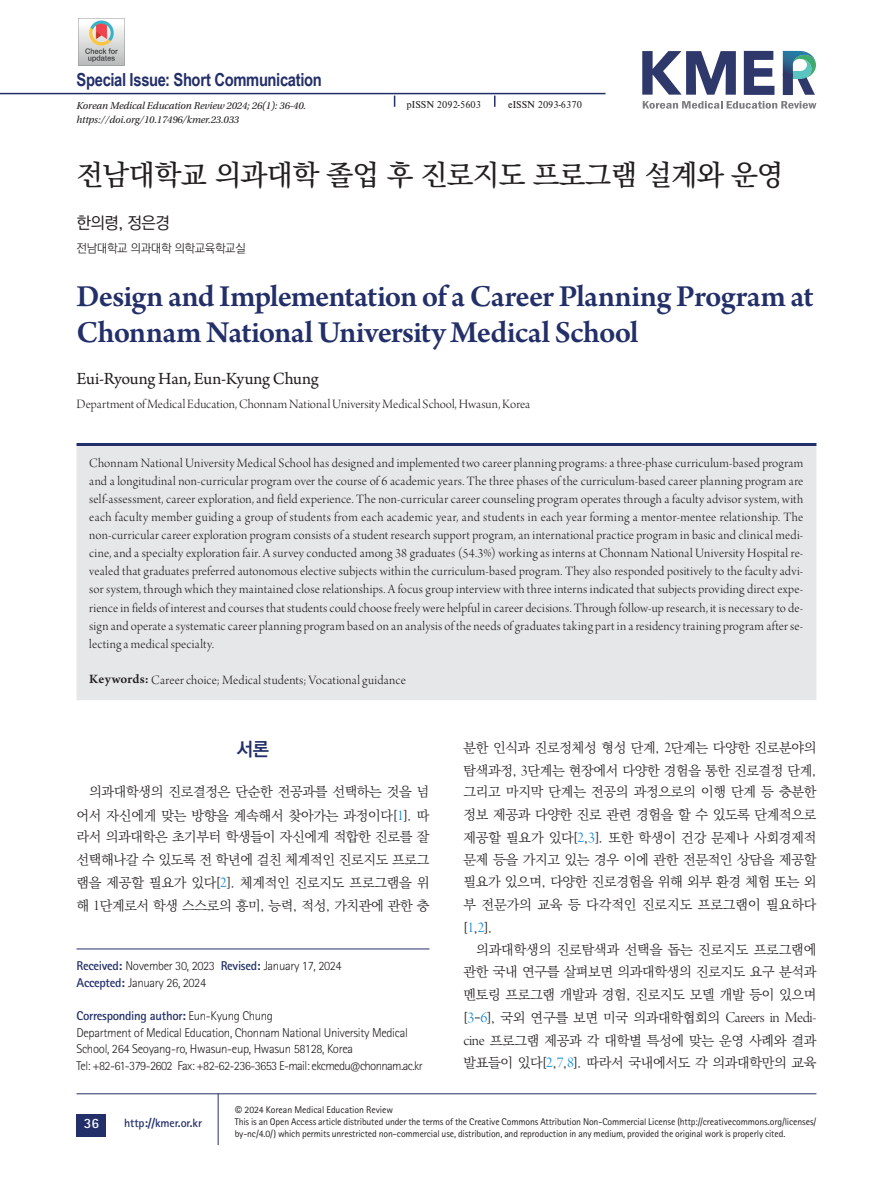
<style>
.page{position:relative;width:893px;height:1191px;background:#fff}
.page>*{position:absolute;margin:0;border:0;box-sizing:border-box;transform-origin:0 0}
.article-title{font:600 32.25px/36px "Arno Pro";letter-spacing:-.02em;color:#232f69}
.article-title_kor{font:500 28.5px "Ko Pub Batang";letter-spacing:-.025em;color:#231f20}
.body-title{font:700 18.75px "Ko Pub Dotum";color:#232f69}
.subject{font:700 18px "Arial Narrow";letter-spacing:-.02em;color:#232f69}
.contrib-group{font:18px "Arno Pro";letter-spacing:-.015em;color:#231f20}
.contrib-group-2{font:500 16.5px "Ko Pub Dotum";letter-spacing:-.025em;color:#231f20}
.t1{font:700 14.25px "Rotis Sans Serif Std";color:#fff}
.abstract{font:13.5px/18px "Arno Pro Light Display";letter-spacing:.015em;color:#231f20;text-align:justify}
.body{font:300 13.5px/22.8px "Ko Pub Batang";letter-spacing:-.02em;color:#231f20;text-align:justify}
.aff{font:13.5px "Arno Pro Light Display";letter-spacing:.005em;color:#231f20}
.date-published{font:300 12.75px/16.6px "Rotis Sans Serif Std";letter-spacing:-.025em;color:#231f20}
.date-published-2{font:300 12.75px "Rotis Sans Serif Std";letter-spacing:-.05em;color:#231f20}
.date-published-3{font:700 12.75px "Rotis Sans Serif Std";letter-spacing:-.025em;color:#232f69}
.t2{font:700 12px "Rotis Sans Serif Std";letter-spacing:-.01em;color:#232f69}
.aff-2{font:300 12px "Ko Pub Dotum";letter-spacing:-.025em;color:#231f20}
.doi___ISSN{font:italic 10.5px "Utopia Std";letter-spacing:-.01em;color:#231f20}
.t3{font:10.5px "Nimbus Rom D";color:#231f20}
.t4{font:9.75px/12px "Rotis Sans Serif Std";letter-spacing:-.015em;color:#231f20}
.s1{font-family:"Arno Pro";font-weight:600}
.s2{font-family:"Arno Pro Light Display";font-weight:400;font-size:15.75px;color:#0b88de}
.s3{font-family:"Arno Pro Light Display";font-weight:400;font-size:15.75px}
.s4{font-weight:700;color:#232f69}
.s5{font-weight:300;color:#231f20}
.s6{font-family:"Roboto"}
</style>
<div class="page">
<hr style="left:77px;top:948px;width:352px;height:1px;background:#232f69">
<div style="left:77px;top:444px;width:739px;height:256px;background:#e6e7e9"></div>
<hr style="left:77px;top:443px;width:739px;height:3px;background:#232f69">
<div style="left:77px;top:1114px;width:29px;height:22px;background:#232f69"></div>
<hr style="left:218px;top:1093px;width:1px;height:52px;background:#232f69">
<hr style="left:77px;top:1093px;width:739px;height:1px;background:#232f69">
<hr style="left:0;top:93px;width:605px;height:1px;background:#232f69">
<svg style="left:744px;top:51px;width:30px;height:44px"></svg>
<svg style="left:642px;top:51px;width:94px;height:44px"></svg>
<svg style="left:783px;top:51px;width:33px;height:44px"></svg>
<svg style="left:643px;top:101px;width:173px;height:8px"></svg>
<img style="left:78px;top:19px;width:47px;height:47px">
<p class="subject" style="left:77px;top:66px;width:247px">Special Issue: Short Communication</p>
<p class="doi___ISSN" style="left:77px;top:100px;width:231px">Korean Medical Education Review 2024; 26(1): 36-40.</p>
<p class="doi___ISSN" style="left:77px;top:114px;width:164px">https://doi.org/10.17496/kmer.23.033</p>
<p class="t3" style="left:406px;top:98px;width:76px">pISSN 2092-5603</p>
<p class="t3" style="left:508px;top:98px;width:75px">eISSN 2093-6370</p>
<p class="article-title_kor" style="left:77px;top:161px;width:709px">전남대학교 의과대학 졸업 후 진로지도 프로그램 설계와 운영</p>
<p class="contrib-group-2" style="left:77px;top:214px;width:95px">한의령, 정은경</p>
<p class="aff-2" style="left:77px;top:243px;width:171px">전남대학교 의과대학 의학교육학교실</p>
<p class="article-title" style="left:77px;top:280px;width:738px">Design and Implementation of a Career Planning Program at<br>Chonnam National University Medical School</p>
<p class="contrib-group" style="left:77px;top:368px;width:244px">Eui-Ryoung Han, Eun-Kyung Chung</p>
<p class="aff" style="left:77px;top:397px;width:455px">Department of Medical Education, Chonnam National University Medical School, Hwasun, Korea</p>
<p class="abstract" style="left:89px;top:455px;width:716px">Chonnam National University Medical School has designed and implemented two career planning programs: a three-phase curriculum-based program and a longitudinal non-curricular program over the course of 6 academic years. The three phases of the curriculum-based career planning program are self-assessment, career exploration, and field experience. The non-curricular career counseling program operates through a faculty advisor system, with each faculty member guiding a group of students from each academic year, and students in each year forming a mentor-mentee relationship. The non-curricular career exploration program consists of a student research support program, an international practice program in basic and clinical medi&shy;cine, and a specialty exploration fair. A survey conducted among 38 graduates (54.3%) working as interns at Chonnam National University Hospital re&shy;vealed that graduates preferred autonomous elective subjects within the curriculum-based program. They also responded positively to the faculty advi&shy;sor system, through which they maintained close relationships. A focus group interview with three interns indicated that subjects providing direct expe&shy;rience in fields of interest and courses that students could choose freely were helpful in career decisions. Through follow-up research, it is necessary to de&shy;sign and operate a systematic career planning program based on an analysis of the needs of graduates taking part in a residency training program after se&shy;lecting a medical specialty.</p>
<p class="abstract" style="left:89px;top:671px;width:318px"><span class="s1">Keywords:</span> Career choice; Medical students; Vocational guidance</p>
<p class="body-title" style="left:237px;top:740px;width:34px">서론</p>
<p class="body" style="left:77px;top:780px;width:354px;line-height:23.7px;text-align:right">의과대학생의 진로결정은 단순한 전공과를 선택하는 것을 넘 어서 자신에게 맞는 방향을 계속해서 찾아가는 과정이다[<span class="s2">1</span>]. 따</p>
<p class="body" style="left:77px;top:826px;width:354px">라서 의과대학은 초기부터 학생들이 자신에게 적합한 진로를 잘 선택해나갈 수 있도록 전 학년에 걸친 체계적인 진로지도 프로그 램을 제공할 필요가 있다[<span class="s2">2</span>]. 체계적인 진로지도 프로그램을 위 해 <span class="s3">1</span>단계로서 학생 스스로의 흥미, 능력, 적성, 가치관에 관한 충</p>
<p class="date-published" style="left:77px;top:958px;width:267px"><span class="s4">Received:</span> November 30, 2023 <span class="s4">Revised:</span> January 17, 2024<br><span class="s4">Accepted:</span> January 26, 2024</p>
<p class="date-published-3" style="left:77px;top:1007px;width:198px">Corresponding author: <span class="s5">Eun-Kyung Chung</span></p>
<p class="date-published" style="left:77px;top:1024px;width:333px">Department of Medical Education, Chonnam National University Medical<br>School, 264 Seoyang-ro, Hwasun-eup, Hwasun 58128, Korea</p>
<p class="date-published-2" style="left:77px;top:1058px;width:348px">Tel: +82-61-379-2602 Fax: +82-62-236-3653 E-mail: ekcmedu@chonnam.ac.kr</p>
<p class="body" style="left:463px;top:737px;width:354px">분한 인식과 진로정체성 형성 단계, <span class="s3">2</span>단계는 다양한 진로분야의 탐색과정, <span class="s3">3</span>단계는 현장에서 다양한 경험을 통한 진로결정 단계, 그리고 마지막 단계는 전공의 과정으로의 이행 단계 등 충분한 정보 제공과 다양한 진로 관련 경험을 할 수 있도록 단계적으로 제공할 필요가 있다[<span class="s2">2</span>,<span class="s2">3</span>]. 또한 학생이 건강 문제나 사회경제적</p>
<p class="body" style="left:463px;top:848px;width:355px">문제 등을 가지고 있는 경우 이에 관한 전문적인 상담을 제공할 필요가 있으며, 다양한 진로경험을 위해 외부 환경 체험 또는 외 부 전문가의 교육 등 다각적인 진로지도 프로그램이 필요하다 [<span class="s2">1</span>,<span class="s2">2</span>].</p>
<p class="body" style="left:463px;top:938px;width:354px;text-indent:13px">의과대학생의 진로탐색과 선택을 돕는 진로지도 프로그램에 관한 국내 연구를 살펴보면 의과대학생의 진로지도 요구 분석과 멘토링 프로그램 개발과 경험, 진로지도 모델 개발 등이 있으며 [<span class="s2">3</span>-<span class="s2">6</span>], 국외 연구를 보면 미국 의과대학협회의 <span class="s3">Careers in Medi&shy;cine</span> 프로그램 제공과 각 대학별 특성에 맞는 운영 사례와 결과 발표들이 있다[<span class="s2">2</span>,<span class="s2">7</span>,<span class="s2">8</span>]. 따라서 국내에서도 각 의과대학만의 교육</p>
<p class="t1" style="left:84px;top:1114px;width:17px">36</p>
<p class="t2" style="left:124px;top:1115px;width:79px">http://kmer.or.kr</p>
<p class="t4" style="left:235px;top:1104px;width:583px"><span class="s6">©</span> 2024 Korean Medical Education Review<br>This is an Open Access article distributed under the terms of the Creative Commons Attribution Non-Commercial License (http://creativecommons.org/licenses/ by-nc/4.0/) which permits unrestricted non-commercial use, distribution, and reproduction in any medium, provided the original work is properly cited.</p>
</div>
